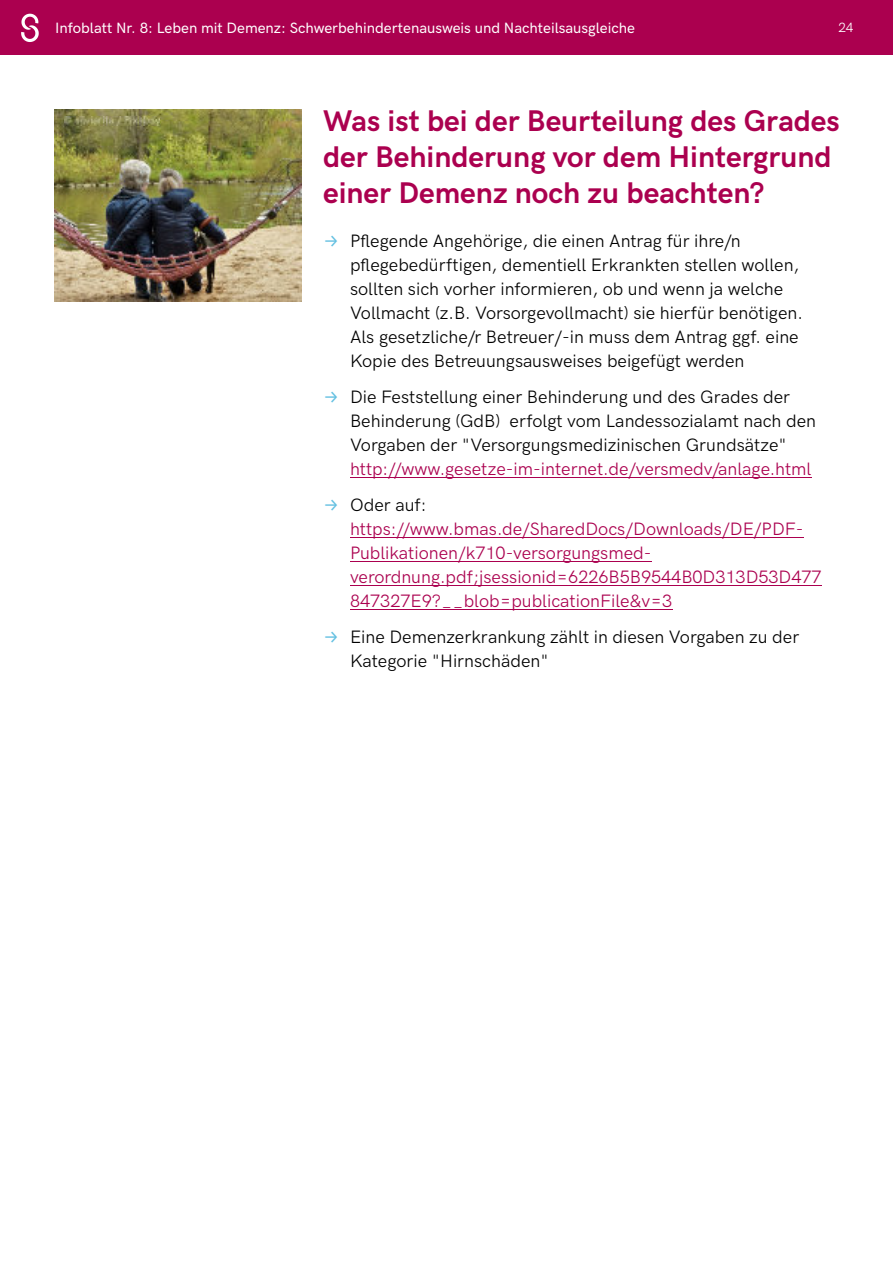
<style>
.page{position:relative;width:893px;height:1263px;background:#fff}
.page>*{position:absolute;margin:0;border:0;box-sizing:border-box;transform-origin:0 0}
.t1{font:700 30px/36px "HK Grotesk";color:#ab004f}
.t2{font:18px/24px "HK Grotesk";color:#000}
.t3{font:18px/24px "HK Grotesk";color:#ab004f}
.t4{font:500 15px "HK Grotesk";color:#fff}
.t5{font:13.5px "HK Grotesk";color:#fff}
.s1{font-family:"Fira Sans";color:#63c0e1}
.s2{color:#000}
</style>
<div class="page">
<div style="left:0;top:0;width:893px;height:55px;background:#ab004f"></div>
<svg style="left:21px;top:14px;width:18px;height:28px"></svg>
<hr style="left:350px;top:477px;width:461px;height:1px;background:#ab004f">
<hr style="left:350px;top:537px;width:453px;height:1px;background:#ab004f">
<hr style="left:350px;top:561px;width:301px;height:1px;background:#ab004f">
<hr style="left:350px;top:585px;width:472px;height:1px;background:#ab004f">
<hr style="left:350px;top:609px;width:322px;height:1px;background:#ab004f">
<img style="left:55px;top:110px;width:247px;height:191px">
<img style="left:64px;top:116px;width:95px;height:10px">
<p class="t4" style="left:55px;top:22px;width:581px">Infoblatt Nr. 8: Leben mit Demenz: Schwerbehindertenausweis und Nachteilsausgleiche</p>
<p class="t5" style="left:838px;top:23px;width:17px">24</p>
<h1 class="t1" style="left:323px;top:107px;width:518px">Was ist bei der Beurteilung des Grades der Behinderung vor dem Hintergrund einer Demenz noch zu beachten?</h1>
<p class="t2" style="left:350px;top:231px;width:454px;text-indent:-27px"><span class="s1">→</span> Pflegende Angehörige, die einen Antrag für ihre/n pflegebedürftigen, dementiell Erkrankten stellen wollen, sollten sich vorher informieren, ob und wenn ja welche Vollmacht (z.B. Vorsorgevollmacht) sie hierfür benötigen.<br>Als gesetzliche/r Betreuer/-in muss dem Antrag ggf. eine Kopie des Betreuungsausweises beigefügt werden</p>
<p class="t2" style="left:350px;top:387px;width:468px;text-indent:-27px"><span class="s1">→</span> Die Feststellung einer Behinderung und des Grades der<br>Behinderung (GdB) erfolgt vom Landessozialamt nach den<br>Vorgaben der "Versorgungsmedizinischen Grundsätze"</p>
<p class="t3" style="left:350px;top:459px;width:463px">http://www.gesetze-im-internet.de/versmedv/anlage.html</p>
<p class="t3" style="left:350px;top:495px;width:473px;text-indent:-27px"><span class="s1">→</span> <span class="s2">Oder auf: </span>https://www.bmas.de/SharedDocs/Downloads/DE/PDF-Publikationen/k710-versorgungsmed&shy;verordnung.pdf;jsessionid=6226B5B9544B0D313D53D477<br>847327E9?__blob=publicationFile&amp;v=3</p>
<p class="t2" style="left:350px;top:627px;width:451px;text-indent:-27px"><span class="s1">→</span> Eine Demenzerkrankung zählt in diesen Vorgaben zu der<br>Kategorie "Hirnschäden"</p>
</div>
